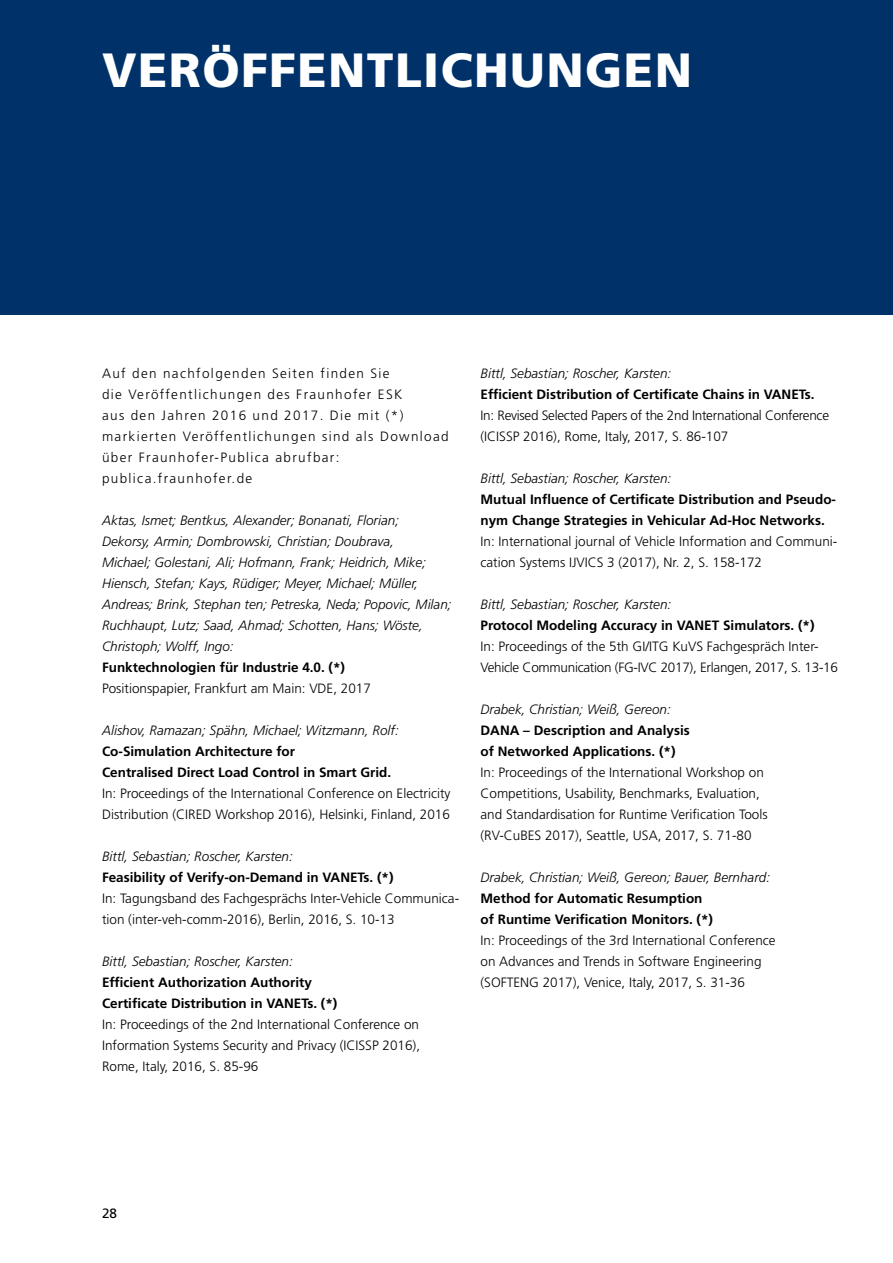
<style>
.page{position:relative;width:893px;height:1263px;background:#fff}
.page>*{position:absolute;margin:0;border:0;box-sizing:border-box;transform-origin:0 0}
.t1{font:900 48px "Frutiger LT Com";letter-spacing:.03em;color:#fff}
.t2{font:300 13.5px/21px "Frutiger LT Com";color:#000}
.t3{font:italic 300 13.5px/21px "Frutiger LT Com";color:#000}
.t4{font:700 13.5px/21px "Frutiger LT Com";color:#000}
.t5{font:300 13.5px/21px "Frutiger LT Com";letter-spacing:.1em;color:#000}
.t6{font:300 13.5px/21px "Frutiger LT Com";letter-spacing:-.02em;color:#000}
.t7{font:13.5px "Frutiger LT Com";color:#000}
</style>
<div class="page">
<div style="left:0;top:0;width:893px;height:315px;background:#003269"></div>
<h1 class="t1" style="left:102px;top:41px;width:591px">VERÖFFENTLICHUNGEN</h1>
<p class="t5" style="left:102px;top:363px;width:348px">Auf den nachfolgenden Seiten finden Sie<br>die Veröffentlichungen des Fraunhofer ESK<br>aus den Jahren 2016 und 2017. Die mit (*) markierten Veröffentlichungen sind als Download über Fraunhofer-Publica abrufbar: publica.fraunhofer.de</p>
<p class="t3" style="left:102px;top:510px;width:351px">Aktas, Ismet; Bentkus, Alexander; Bonanati, Florian;<br>Dekorsy, Armin; Dombrowski, Christian; Doubrava,<br>Michael; Golestani, Ali; Hofmann, Frank; Heidrich, Mike; Hiensch, Stefan; Kays, Rüdiger; Meyer, Michael; Müller, Andreas; Brink, Stephan ten; Petreska, Neda; Popovic, Milan; Ruchhaupt, Lutz; Saad, Ahmad; Schotten, Hans; Wöste, Christoph; Wolff, Ingo:</p>
<p class="t4" style="left:102px;top:657px;width:245px">Funktechnologien für Industrie 4.0. (*)</p>
<p class="t2" style="left:102px;top:678px;width:270px">Positionspapier, Frankfurt am Main: VDE, 2017</p>
<p class="t3" style="left:102px;top:720px;width:298px">Alishov, Ramazan; Spähn, Michael; Witzmann, Rolf:</p>
<p class="t4" style="left:102px;top:741px;width:291px">Co-Simulation Architecture for<br>Centralised Direct Load Control in Smart Grid.</p>
<p class="t2" style="left:102px;top:783px;width:350px">In: Proceedings of the International Conference on Electricity<br>Distribution (CIRED Workshop 2016), Helsinki, Finland, 2016</p>
<p class="t3" style="left:102px;top:846px;width:192px">Bittl, Sebastian; Roscher, Karsten:</p>
<p class="t4" style="left:102px;top:867px;width:293px">Feasibility of Verify-on-Demand in VANETs. (*)</p>
<p class="t2" style="left:102px;top:888px;width:359px">In: Tagungsband des Fachgesprächs Inter-Vehicle Communica&shy;tion (inter-veh-comm-2016), Berlin, 2016, S. 10-13</p>
<p class="t3" style="left:102px;top:951px;width:192px">Bittl, Sebastian; Roscher, Karsten:</p>
<p class="t4" style="left:102px;top:972px;width:237px">Efficient Authorization Authority<br>Certificate Distribution in VANETs. (*)</p>
<p class="t2" style="left:102px;top:1014px;width:320px;text-align:justify">In: Proceedings of the 2nd International Conference on Information Systems Security and Privacy (ICISSP 2016), Rome, Italy, 2016, S. 85-96</p>
<p class="t3" style="left:480px;top:363px;width:192px">Bittl, Sebastian; Roscher, Karsten:</p>
<p class="t4" style="left:480px;top:384px;width:336px">Efficient Distribution of Certificate Chains in VANETs.</p>
<p class="t6" style="left:480px;top:405px;width:350px">In: Revised Selected Papers of the 2nd International Conference (ICISSP 2016), Rome, Italy, 2017, S. 86-107</p>
<p class="t3" style="left:480px;top:468px;width:192px">Bittl, Sebastian; Roscher, Karsten:</p>
<p class="t4" style="left:480px;top:489px;width:357px">Mutual Influence of Certificate Distribution and Pseudo&shy;nym Change Strategies in Vehicular Ad-Hoc Networks.</p>
<p class="t2" style="left:480px;top:531px;width:358px">In: International journal of Vehicle Information and Communi&shy;cation Systems IJVICS 3 (2017), Nr. 2, S. 158-172</p>
<p class="t3" style="left:480px;top:594px;width:192px">Bittl, Sebastian; Roscher, Karsten:</p>
<p class="t4" style="left:480px;top:615px;width:336px">Protocol Modeling Accuracy in VANET Simulators. (*)</p>
<p class="t6" style="left:480px;top:636px;width:359px">In: Proceedings of the 5th GI/ITG KuVS Fachgespräch Inter-<br>Vehicle Communication (FG-IVC 2017), Erlangen, 2017, S. 13-16</p>
<p class="t3" style="left:480px;top:699px;width:192px">Drabek, Christian; Weiß, Gereon:</p>
<p class="t4" style="left:480px;top:720px;width:211px">DANA – Description and Analysis of Networked Applications. (*)</p>
<p class="t2" style="left:480px;top:762px;width:289px">In: Proceedings of the International Workshop on Competitions, Usability, Benchmarks, Evaluation, and Standardisation for Runtime Verification Tools (RV-CuBES 2017), Seattle, USA, 2017, S. 71-80</p>
<p class="t3" style="left:480px;top:867px;width:291px">Drabek, Christian; Weiß, Gereon; Bauer, Bernhard:</p>
<p class="t4" style="left:480px;top:888px;width:234px">Method for Automatic Resumption of Runtime Verification Monitors. (*)</p>
<p class="t2" style="left:480px;top:930px;width:297px">In: Proceedings of the 3rd International Conference on Advances and Trends in Software Engineering (SOFTENG 2017), Venice, Italy, 2017, S. 31-36</p>
<p class="t7" style="left:102px;top:1205px;width:17px">28</p>
</div>
